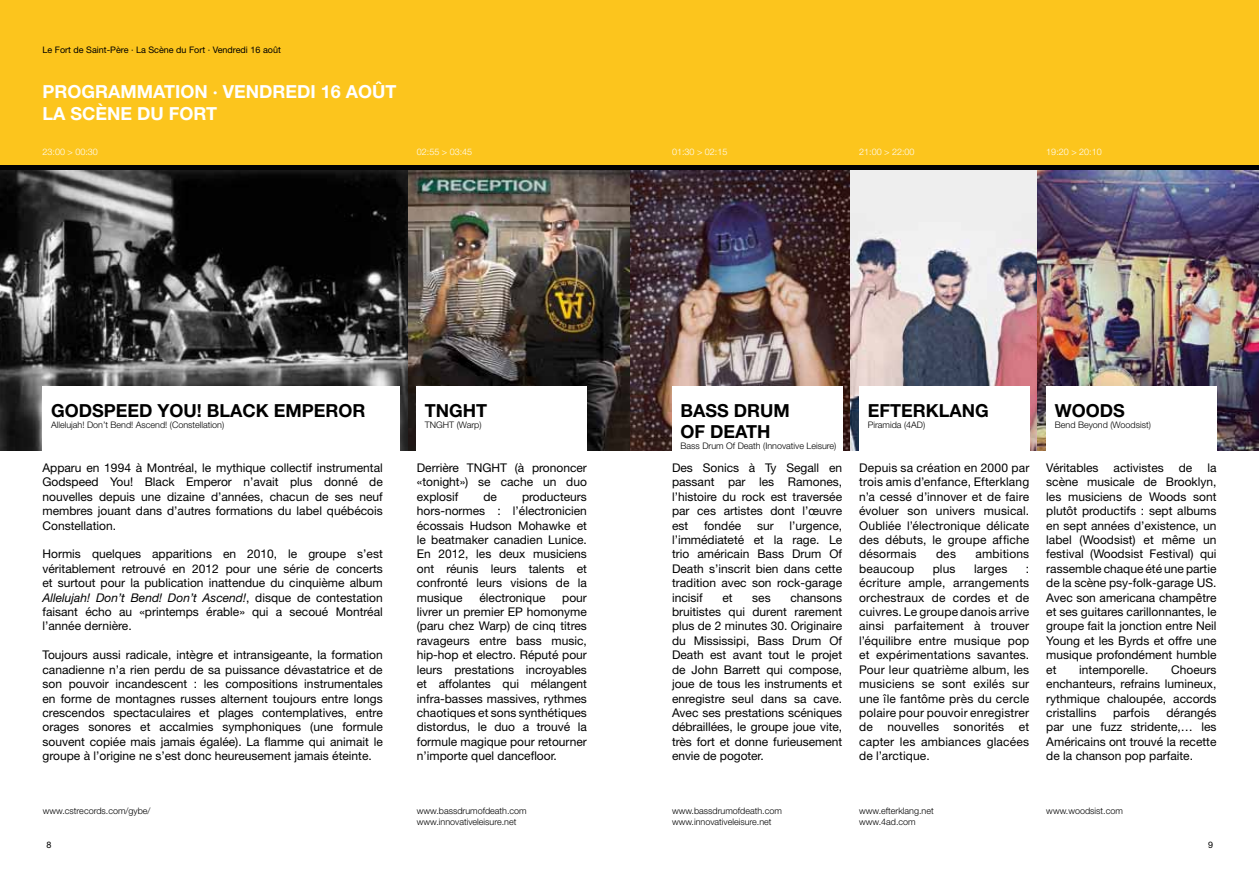
<style>
.page{position:relative;width:1259px;height:893px;background:#fff}
.page>*{position:absolute;margin:0;border:0;box-sizing:border-box;transform-origin:0 0}
.t1{font:700 18px/21.6px "Helvetica Neue LT Std";color:#000}
.t2{font:700 18px/21.6px "Helvetica Neue LT Std";color:#fff}
.t3{font:12px/14.4px "Helvetica Neue LT Std";color:#000;text-align:justify}
.t4{font:300 9px/10.8px "Helvetica Neue LT Std";color:#000}
.t5{font:300 9px "Helvetica Neue LT Std";color:#fff}
.t6{font:9px "Helvetica Neue LT Std";color:#000}
.s1{font-style:italic}
</style>
<div class="page">
<div style="left:629px;top:0;width:630px;height:234px;background:#fcc51d"></div>
<img style="left:0;top:170px;width:1259px;height:281px">
<div style="left:859px;top:387px;width:170px;height:68px;background:#fff"></div>
<div style="left:1046px;top:387px;width:170px;height:68px;background:#fff"></div>
<div style="left:672px;top:387px;width:170px;height:68px;background:#fff"></div>
<svg style="left:0;top:0;width:629px;height:234px;background:#c79f25"></svg>
<div style="left:417px;top:387px;width:170px;height:68px;background:#fff"></div>
<div style="left:43px;top:387px;width:357px;height:68px;background:#fff"></div>
<hr style="left:0;top:166px;width:629px;height:4px;background:#000">
<hr style="left:629px;top:166px;width:630px;height:4px;background:#000">
<p class="t6" style="left:43px;top:45px;width:240px">Le Fort de Saint-Père · La Scène du Fort · Vendredi 16 août</p>
<h1 class="t2" style="left:43px;top:80px;width:355px">PROGRAMMATION · VENDREDI 16 AOÛT<br>LA SCÈNE DU FORT</h1>
<p class="t5" style="left:43px;top:147px;width:57px">23:00 &gt; 00:30</p>
<p class="t5" style="left:417px;top:147px;width:57px">02:55 &gt; 03:45</p>
<p class="t5" style="left:672px;top:147px;width:57px">01:30 &gt; 02:15</p>
<p class="t5" style="left:859px;top:147px;width:57px">21:00 &gt; 22:00</p>
<p class="t5" style="left:1046px;top:147px;width:57px">19:20 &gt; 20:10</p>
<h1 class="t1" style="left:51px;top:399px;width:316px">GODSPEED YOU! BLACK EMPEROR</h1>
<p class="t4" style="left:51px;top:419px;width:175px">Allelujah! Don’t Bend! Ascend! (Constellation)</p>
<h1 class="t1" style="left:425px;top:399px;width:64px">TNGHT</h1>
<p class="t4" style="left:425px;top:419px;width:58px">TNGHT (Warp)</p>
<h1 class="t1" style="left:680px;top:399px;width:111px">BASS DRUM<br>OF DEATH</h1>
<p class="t4" style="left:680px;top:440px;width:157px">Bass Drum Of Death (Innovative Leisure)</p>
<h1 class="t1" style="left:867px;top:399px;width:122px">EFTERKLANG</h1>
<p class="t4" style="left:867px;top:419px;width:59px">Piramida (4AD)</p>
<h1 class="t1" style="left:1054px;top:399px;width:72px">WOODS</h1>
<p class="t4" style="left:1054px;top:419px;width:98px">Bend Beyond (Woodsist)</p>
<p class="t3" style="left:43px;top:460px;width:342px">Apparu en 1994 à Montréal, le mythique collectif instrumental Godspeed You! Black Emperor n’avait plus donné de nouvelles depuis une dizaine d’années, chacun de ses neuf membres jouant dans d’autres formations du label québécois Constellation.</p>
<p class="t3" style="left:43px;top:547px;width:342px">Hormis quelques apparitions en 2010, le groupe s’est véritablement retrouvé en 2012 pour une série de concerts et surtout pour la publication inattendue du cinquième album <span class="s1">Allelujah! Don’t Bend! Don’t Ascend!</span>, disque de contestation faisant écho au «printemps érable» qui a secoué Montréal l’année dernière.</p>
<p class="t3" style="left:43px;top:648px;width:342px">Toujours aussi radicale, intègre et intransigeante, la formation canadienne n’a rien perdu de sa puissance dévastatrice et de son pouvoir incandescent : les compositions instrumentales en forme de montagnes russes alternent toujours entre longs crescendos spectaculaires et plages contemplatives, entre orages sonores et accalmies symphoniques (une formule souvent copiée mais jamais égalée). La flamme qui animait le groupe à l’origine ne s’est donc heureusement jamais éteinte.</p>
<p class="t3" style="left:417px;top:460px;width:172px">Derrière TNGHT (à prononcer «tonight») se cache un duo explosif</p>
<p class="t3" style="left:417px;top:489px;width:172px;text-indent:105px">producteurs hors-normes : l’électronicien écossais Hudson Mohawke et le beatmaker canadien Lunice.<br>En 2012, les deux musiciens ont réunis leurs talents et confronté leurs visions de la musique</p>
<p class="t3" style="left:483px;top:489px;width:15px">de</p>
<p class="t3" style="left:479px;top:590px;width:68px">électronique</p>
<p class="t3" style="left:417px;top:590px;width:172px;text-indent:145px">pour livrer un premier EP homonyme (paru chez Warp) de cinq titres ravageurs entre bass music, hip-hop et electro. Réputé pour leurs prestations incroyables et affolantes qui mélangent infra-basses massives, rythmes chaotiques et sons synthétiques distordus, le duo a trouvé la formule magique pour retourner n’importe quel dancefloor.</p>
<p class="t3" style="left:672px;top:460px;width:172px">Des Sonics à Ty Segall en passant par les Ramones, l’histoire du rock est traversée par ces artistes dont l’œuvre est</p>
<p class="t3" style="left:704px;top:518px;width:39px">fondée</p>
<p class="t3" style="left:757px;top:518px;width:18px">sur</p>
<p class="t3" style="left:672px;top:518px;width:172px;text-indent:118px">l’urgence, l’immédiateté et la rage. Le trio américain Bass Drum Of Death s’inscrit bien dans cette tradition avec son rock-garage incisif</p>
<p class="t3" style="left:672px;top:590px;width:172px;text-indent:118px">chansons bruitistes qui durent rarement plus de 2 minutes 30. Originaire du Mississipi, Bass Drum Of Death est avant tout le projet de John Barrett qui compose, joue de tous les instruments et enregistre seul dans sa cave.<br>Avec ses prestations scéniques débraillées, le groupe joue vite, très fort et donne furieusement envie de pogoter.</p>
<p class="t3" style="left:722px;top:590px;width:12px">et</p>
<p class="t3" style="left:752px;top:590px;width:20px">ses</p>
<p class="t3" style="left:859px;top:460px;width:172px">Depuis sa création en 2000 par trois amis d’enfance, Efterklang n’a cessé d’innover et de faire évoluer son univers musical.<br>Oubliée l’électronique délicate des débuts, le groupe affiche désormais</p>
<p class="t3" style="left:936px;top:547px;width:21px">des</p>
<p class="t3" style="left:975px;top:547px;width:55px">ambitions</p>
<p class="t3" style="left:859px;top:561px;width:56px">beaucoup</p>
<p class="t3" style="left:932px;top:561px;width:24px">plus</p>
<p class="t3" style="left:974px;top:561px;width:35px">larges</p>
<p class="t3" style="left:859px;top:561px;width:172px;text-indent:167px">: écriture ample, arrangements orchestraux de cordes et de cuivres. Le groupe danois arrive ainsi parfaitement à trouver l’équilibre entre musique pop et expérimentations savantes.<br>Pour leur quatrième album, les musiciens se sont exilés sur une île fantôme près du cercle polaire pour pouvoir enregistrer de nouvelles sonorités et capter les ambiances glacées de l’arctique.</p>
<p class="t3" style="left:1046px;top:460px;width:172px">Véritables activistes de la scène musicale de Brooklyn, les musiciens de Woods sont plutôt productifs : sept albums en sept années d’existence, un label (Woodsist) et même un festival (Woodsist Festival) qui rassemble chaque été une partie de la scène psy-folk-garage US.<br>Avec son americana champêtre et ses guitares carillonnantes, le groupe fait la jonction entre Neil Young et les Byrds et offre une musique profondément humble et</p>
<p class="t3" style="left:1046px;top:662px;width:172px;text-indent:125px">Choeurs enchanteurs, refrains lumineux, rythmique chaloupée, accords cristallins</p>
<p class="t3" style="left:1079px;top:662px;width:71px">intemporelle.</p>
<p class="t3" style="left:1046px;top:705px;width:172px;text-indent:120px">dérangés par une fuzz stridente,… les Américains ont trouvé la recette de la chanson pop parfaite.</p>
<p class="t3" style="left:1113px;top:705px;width:38px">parfois</p>
<p class="t4" style="left:43px;top:806px;width:109px">www.cstrecords.com/gybe/</p>
<p class="t4" style="left:417px;top:806px;width:111px">www.bassdrumofdeath.com www.innovativeleisure.net</p>
<p class="t4" style="left:672px;top:806px;width:111px">www.bassdrumofdeath.com www.innovativeleisure.net</p>
<p class="t4" style="left:859px;top:806px;width:76px">www.efterklang.net www.4ad.com</p>
<p class="t4" style="left:1046px;top:806px;width:78px">www.woodsist.com</p>
<p class="t6" style="left:46px;top:840px;width:7px">8</p>
<p class="t6" style="left:1208px;top:840px;width:7px">9</p>
</div>
